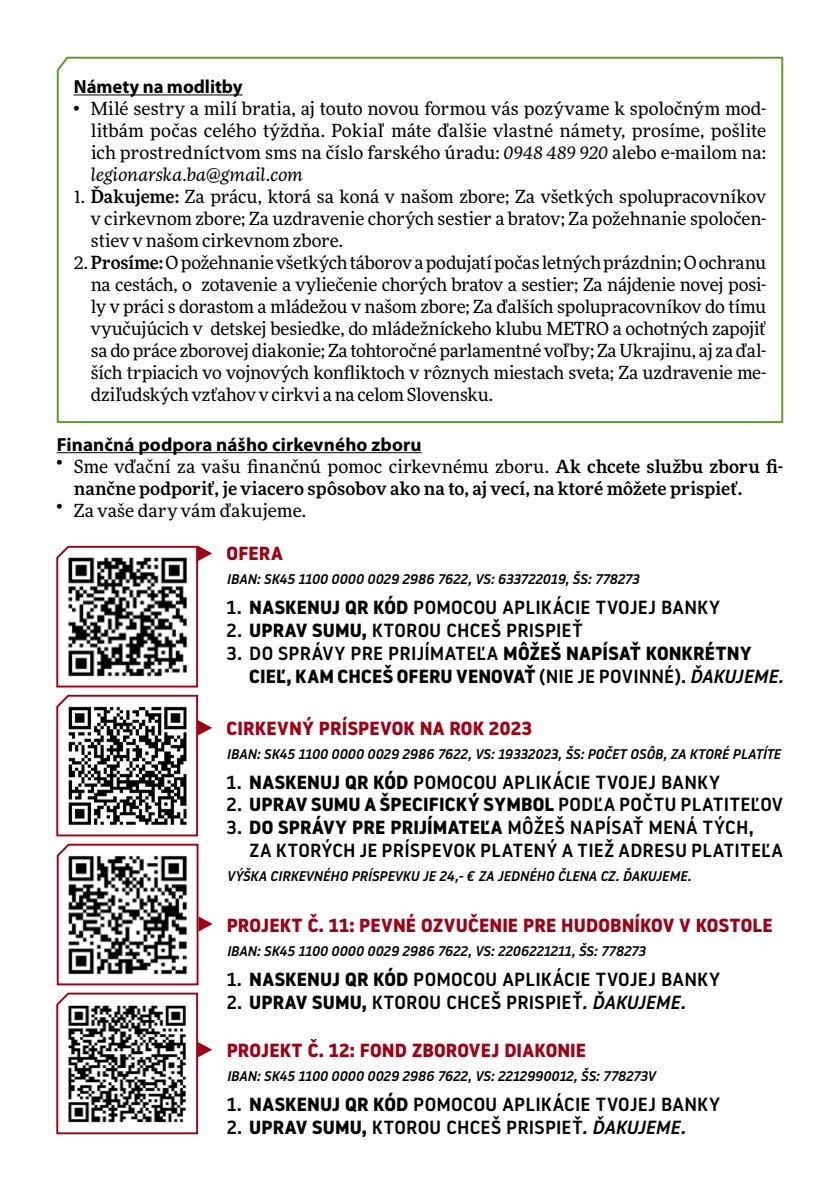
<style>
.page{position:relative;width:840px;height:1191px;background:#fff}
.page>*{position:absolute;margin:0;border:0;box-sizing:border-box;transform-origin:0 0}
.t1{font:500 19px/22.8px "Noway";letter-spacing:.01em;color:#000}
.t2{font:700 19px/22.8px "Noway";letter-spacing:.005em;color:#000}
.t3{font:700 19px "Noway";letter-spacing:.005em;color:#a00014}
.t4{font:700 19px "Myriad Pro";letter-spacing:.005em;color:#000}
.t5{font:18px/22px "More Pro";color:#000;text-align:justify}
.t6{font:500 18px/22px "More Pro";letter-spacing:.005em;color:#000}
.t7{font:italic 500 14px "Noway";letter-spacing:-.01em;color:#000}
.s1{font-style:italic}
.s2{font-weight:500}
.s3{font-weight:400}
.s4{font-weight:700}
.s5{font-weight:500;font-style:italic}
</style>
<div class="page">
<hr style="left:57px;top:452px;width:364px;height:1px;background:#000">
<svg style="left:56px;top:545px;width:156px;height:590px"></svg>
<svg style="left:56px;top:56px;width:727px;height:368px"></svg>
<p class="t4" style="left:74px;top:74px;width:170px">Námety na modlitby</p>
<p class="t5" style="left:91px;top:97px;width:676px;text-indent:-17px"><sup>•</sup> Milé sestry a milí bratia, aj touto novou formou vás pozývame k spoločným mod‑ litbám počas celého týždňa. Pokiaľ máte ďalšie vlastné námety, prosíme, pošlite ich prostredníctvom sms na číslo farského úradu: <span class="s1">0948 489 920</span> alebo e‑mailom na: <span class="s1">legionarska.ba@gmail.com</span></p>
<p class="t5" style="left:91px;top:185px;width:676px;text-indent:-17px">1. <span class="s2">Ďakujeme:</span> Za prácu, ktorá sa koná v našom zbore; Za všetkých spolupracovníkov v cirkevnom zbore; Za uzdravenie chorých sestier a bratov; Za požehnanie spoločen‑ stiev v našom cirkevnom zbore.</p>
<p class="t5" style="left:91px;top:251px;width:676px;text-indent:-17px">2. <span class="s2">Prosíme:</span> O požehnanie všetkých táborov a podujatí počas letných prázdnin; O ochranu na cestách, o zotavenie a vyliečenie chorých bratov a sestier; Za nájdenie novej posi‑ ly v práci s dorastom a mládežou v našom zbore; Za ďalších spolupracovníkov do tímu vyučujúcich v detskej besiedke, do mládežníckeho klubu METRO a ochotných zapojiť sa do práce zborovej diakonie; Za tohtoročné parlamentné voľby; Za Ukrajinu, aj za ďal‑ ších trpiacich vo vojnových konfliktoch v rôznych miestach sveta; Za uzdravenie me‑ dziľudských vzťahov v cirkvi a na celom Slovensku.</p>
<p class="t4" style="left:57px;top:432px;width:366px">Finančná podpora nášho cirkevného zboru</p>
<p class="t6" style="left:74px;top:454px;width:710px;text-indent:-17px"><sup>•</sup> <span class="s3">Sme vďační za vašu finančnú pomoc cirkevnému zboru.</span> Ak chcete službu zboru fi&shy;nančne podporiť, je viacero spôsobov ako na to, aj vecí, na ktoré môžete prispieť.</p>
<p class="t5" style="left:57px;top:498px;width:251px"><sup>•</sup> Za vaše dary vám ďakujeme.</p>
<p class="t3" style="left:226px;top:542px;width:58px">OFERA</p>
<p class="t7" style="left:226px;top:569px;width:414px">IBAN: SK45 1100 0000 0029 2986 7622, VS: 633722019, ŠS: 778273</p>
<p class="t1" style="left:226px;top:596px;width:495px">1. <span class="s4">NASKENUJ QR KÓD</span> POMOCOU APLIKÁCIE TVOJEJ BANKY</p>
<p class="t1" style="left:226px;top:618px;width:357px">2. <span class="s4">UPRAV SUMU,</span> KTOROU CHCEŠ PRISPIEŤ</p>
<p class="t2" style="left:249px;top:642px;width:535px;text-indent:-23px"><span class="s2">3. DO SPRÁVY PRE PRIJÍMATEĽA</span> MÔŽEŠ NAPÍSAŤ KONKRÉTNY<br>CIEĽ, KAM CHCEŠ OFERU VENOVAŤ <span class="s2">(NIE JE POVINNÉ).</span> <span class="s5">ĎAKUJEME.</span></p>
<p class="t3" style="left:226px;top:717px;width:307px">CIRKEVNÝ PRÍSPEVOK NA ROK 2023</p>
<p class="t7" style="left:226px;top:744px;width:555px">IBAN: SK45 1100 0000 0029 2986 7622, VS: 19332023, ŠS: POČET OSÔB, ZA KTORÉ PLATÍTE</p>
<p class="t1" style="left:226px;top:770px;width:495px">1. <span class="s4">NASKENUJ QR KÓD</span> POMOCOU APLIKÁCIE TVOJEJ BANKY</p>
<p class="t2" style="left:226px;top:793px;width:557px"><span class="s2">2.</span> UPRAV SUMU A ŠPECIFICKÝ SYMBOL <span class="s2">PODĽA POČTU PLATITEĽOV</span></p>
<p class="t1" style="left:249px;top:815px;width:535px;text-indent:-23px">3. <span class="s4">DO SPRÁVY PRE PRIJÍMATEĽA</span> MÔŽEŠ NAPÍSAŤ MENÁ TÝCH,<br>ZA KTORÝCH JE PRÍSPEVOK PLATENÝ A TIEŽ ADRESU PLATITEĽA</p>
<p class="t7" style="left:226px;top:866px;width:466px">VÝŠKA CIRKEVNÉHO PRÍSPEVKU JE 24,- € ZA JEDNÉHO ČLENA CZ. ĎAKUJEME.</p>
<p class="t3" style="left:226px;top:914px;width:547px">PROJEKT Č. 11: PEVNÉ OZVUČENIE PRE HUDOBNÍKOV V KOSTOLE</p>
<p class="t7" style="left:226px;top:941px;width:420px">IBAN: SK45 1100 0000 0029 2986 7622, VS: 2206221211, ŠS: 778273</p>
<p class="t1" style="left:226px;top:967px;width:495px">1. <span class="s4">NASKENUJ QR KÓD</span> POMOCOU APLIKÁCIE TVOJEJ BANKY</p>
<p class="t1" style="left:226px;top:990px;width:460px">2. <span class="s4">UPRAV SUMU,</span> KTOROU CHCEŠ PRISPIEŤ<span class="s1">. ĎAKUJEME.</span></p>
<p class="t3" style="left:226px;top:1039px;width:361px">PROJEKT Č. 12: FOND ZBOROVEJ DIAKONIE</p>
<p class="t7" style="left:226px;top:1066px;width:430px">IBAN: SK45 1100 0000 0029 2986 7622, VS: 2212990012, ŠS: 778273V</p>
<p class="t1" style="left:226px;top:1093px;width:495px">1. <span class="s4">NASKENUJ QR KÓD</span> POMOCOU APLIKÁCIE TVOJEJ BANKY</p>
<p class="t1" style="left:226px;top:1115px;width:460px">2. <span class="s4">UPRAV SUMU,</span> KTOROU CHCEŠ PRISPIEŤ<span class="s1">. ĎAKUJEME.</span></p>
</div>
